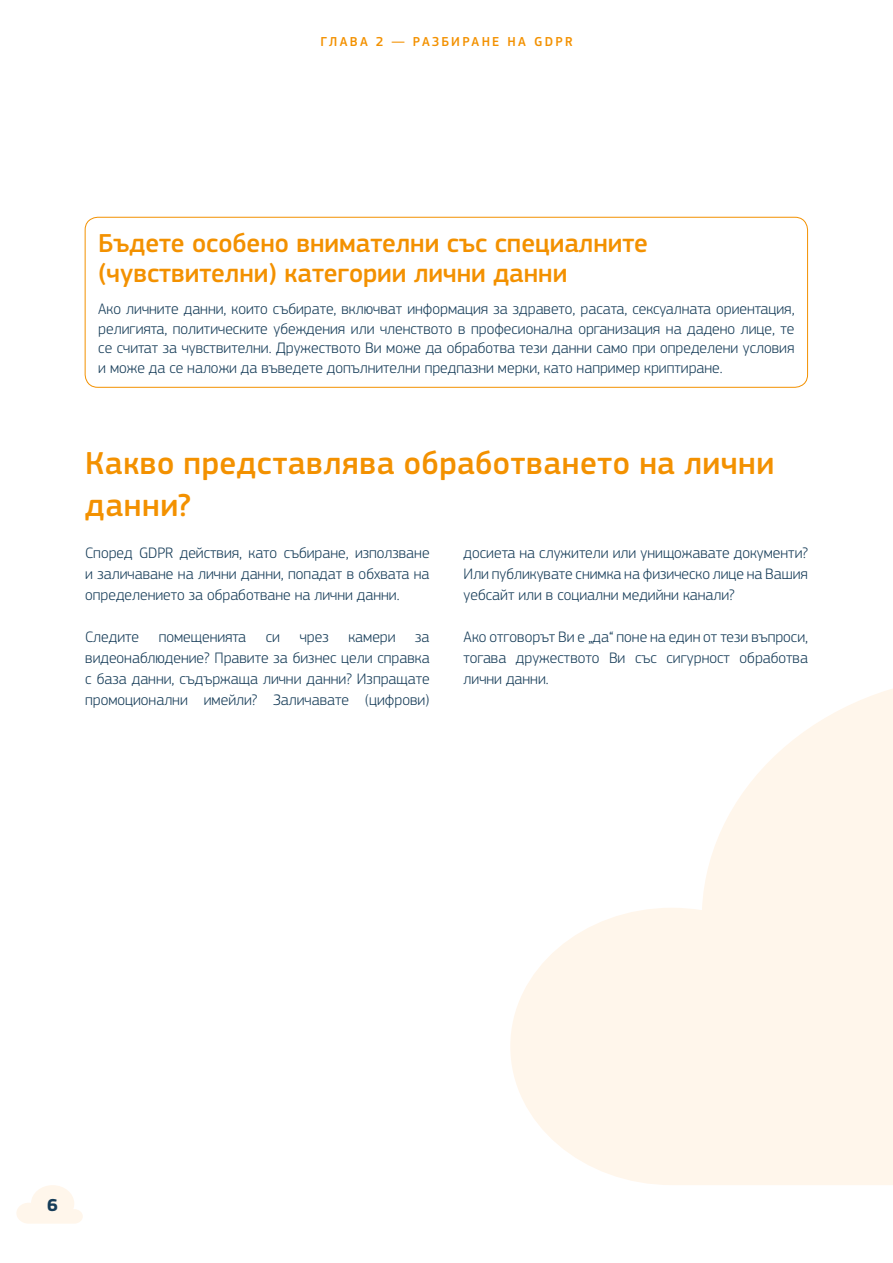
<style>
.page{position:relative;width:893px;height:1263px;background:#fff}
.page>*{position:absolute;margin:0;border:0;box-sizing:border-box;transform-origin:0 0}
.Title_2{font:500 33px/42px "EC Square Sans Pro";letter-spacing:.02em;color:#f39100}
.Box_Title{font:500 27px/30px "EC Square Sans Pro";color:#f39100}
.t1{font:700 18px "EC Square Sans Pro";color:#163c58}
.Body{font:300 15.75px/21px "EC Square Sans Pro";color:#163c58;text-align:justify}
.Box_Body{font:300 15.75px/19.5px "EC Square Sans Pro";color:#163c58;text-align:justify}
.t2{font:500 13.5px "EC Square Sans Pro";letter-spacing:.17em;color:#f39100}
</style>
<div class="page">
<svg style="left:16px;top:1185px;width:67px;height:39px"></svg>
<svg style="left:510px;top:689px;width:383px;height:496px;fill:#fff6eb"></svg>
<div style="left:85px;top:217px;width:723px;height:171px;border:1px solid #f39100;border-radius:13px"></div>
<p class="t2" style="left:320px;top:34px;width:20px">Глава</p>
<p class="t2" style="left:376px;top:34px;width:86px">2 — Раз биране</p>
<p class="t2" style="left:508px;top:34px;width:10px">на</p>
<p class="t2" style="left:534px;top:34px;width:40px">GDPR</p>
<h2 class="Box_Title" style="left:98px;top:229px;width:551px">Бъдете особено внимателни със специалните (чувствителни) категории лични данни</h2>
<p class="Box_Body" style="left:98px;top:299px;width:698px">Ако личните данни, които събирате, включват информация за здравето, расата, сексуалната ориентация, религията, политическите убеждения или членството в професионална организация на дадено лице, те се считат за чувствителни. Дружеството Ви може да обработва тези данни само при определени условия и може да се наложи да въведете допълнителни предпазни мерки, като например криптиране.</p>
<h2 class="Title_2" style="left:85px;top:443px;width:691px">Какво представлява обработването на лични данни?</h2>
<p class="Body" style="left:85px;top:542px;width:346px">Според GDPR действия, като събиране, използване и заличаване на лични данни, попадат в обхвата на определението за обработване на лични данни.</p>
<p class="Body" style="left:85px;top:626px;width:346px">Следите помещенията си чрез камери за видеонаблюдение? Правите за бизнес цели справка с база данни, съдържаща лични данни? Изпращате промоционални имейли? Заличавате (цифрови)</p>
<p class="Body" style="left:464px;top:542px;width:346px">досиета на служители или унищожавате документи?<br>Или публикувате снимка на физическо лице на Вашия уебсайт или в социални медийни канали?</p>
<p class="Body" style="left:464px;top:626px;width:346px">Ако отговорът Ви е „да“ поне на един от тези въпроси, тогава дружеството Ви със сигурност обработва лични данни.</p>
<p class="t1" style="left:47px;top:1194px;width:12px">6</p>
</div>
